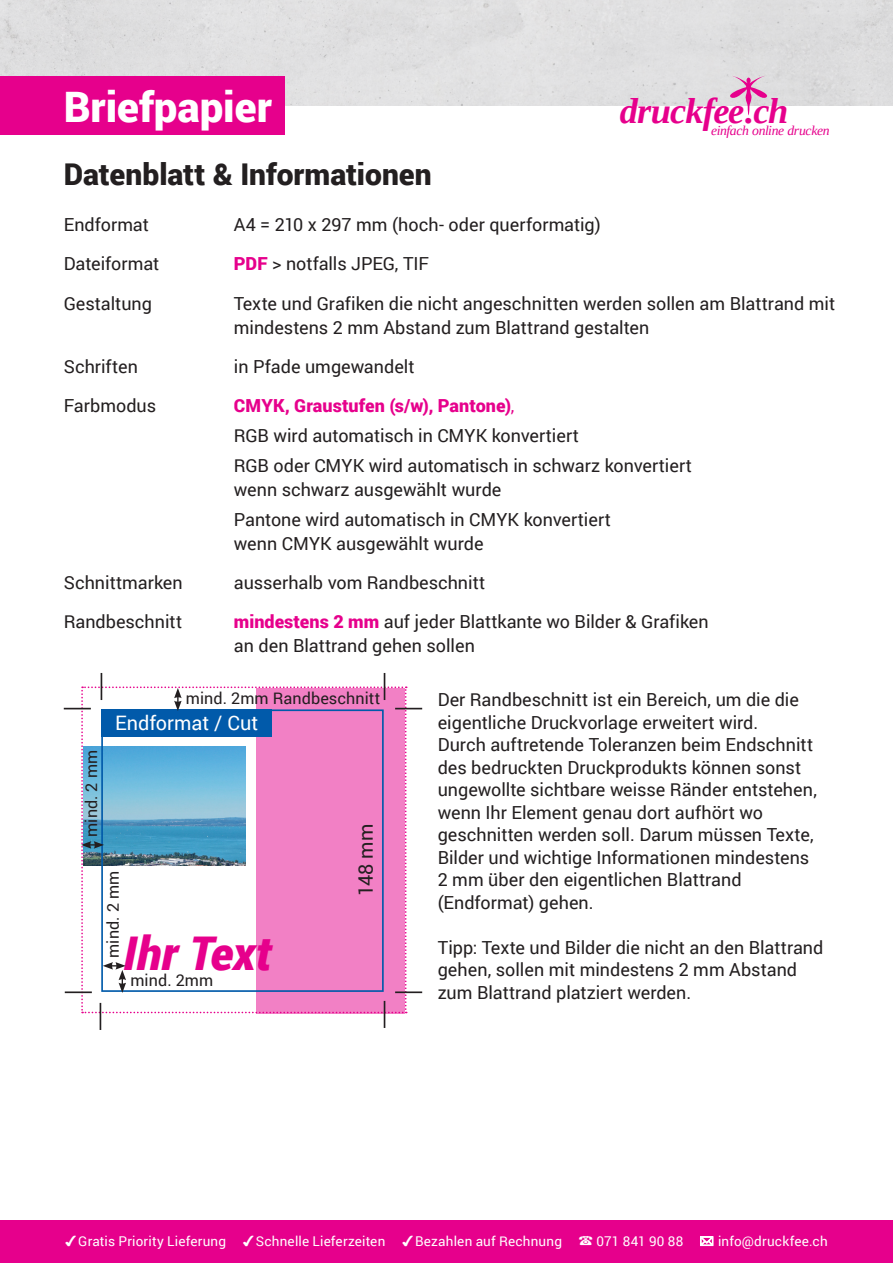
<style>
.page{position:relative;width:893px;height:1263px;background:#fff}
.page>*{position:absolute;margin:0;border:0;box-sizing:border-box;transform-origin:0 0}
.t1{font:italic 900 46.5px "Roboto";color:#e6008c}
.t2{font:900 42px "Roboto";letter-spacing:-.005em;color:#fff}
.t3{font:italic 700 36.45px "Tinos";letter-spacing:-.03em;color:#e6008c}
.t4{font:900 30px "Roboto";color:#231f20}
.t5{font:19.95px "Roboto";color:#fff}
.t6{font:19.95px "Roboto";color:#231f20}
.t7{font:18px/22.5px "Roboto";color:#231f20}
.t8{font:900 18px "Roboto";letter-spacing:.005em;color:#e6008c}
.t9{font:16.2px "Roboto";letter-spacing:.005em;color:#231f20}
.t10{font:italic 13.65px "Tinos";letter-spacing:-.025em;color:#e6008c}
.t11{font:13.5px "Roboto";letter-spacing:.015em;color:#fff}
.s1{font-weight:900;color:#e6008c}
.s2{font-weight:400}
.s3{font-family:"Arial Unicode MS"}
.s4{font-family:"Arial Unicode MS";font-size:19.5px}
</style>
<div class="page">
<div style="left:0;top:1220px;width:893px;height:43px;background:#e6008c"></div>
<div style="left:0;top:0;width:893px;height:106px;background:#dfdfe0"></div>
<div style="left:0;top:76px;width:285px;height:59px;background:#e6008c"></div>
<svg style="left:726px;top:76px;width:45px;height:39px"></svg>
<svg style="left:64px;top:673px;width:358px;height:357px"></svg>
<p class="t2" style="left:64px;top:77px;width:210px">Briefpapier</p>
<p class="t4" style="left:64px;top:153px;width:369px">Datenblatt &amp; Informationen</p>
<p class="t3" style="left:620px;top:87px;width:170px">druckfee.ch</p>
<p class="t10" style="left:711px;top:122px;width:120px">einfach online drucken</p>
<p class="t7" style="left:64px;top:213px;width:87px">Endformat</p>
<p class="t7" style="left:234px;top:213px;width:368px">A4 = 210 x 297 mm (hoch- oder querformatig)</p>
<p class="t7" style="left:64px;top:252px;width:97px">Dateiformat</p>
<p class="t7" style="left:234px;top:252px;width:197px"><span class="s1">PDF</span> &gt; notfalls JPEG, TIF</p>
<p class="t7" style="left:64px;top:291px;width:90px">Gestaltung</p>
<p class="t7" style="left:234px;top:290px;width:603px;line-height:24px">Texte und Grafiken die nicht angeschnitten werden sollen am Blattrand mit mindestens 2 mm Abstand zum Blattrand gestalten</p>
<p class="t7" style="left:64px;top:354px;width:76px">Schriften</p>
<p class="t7" style="left:234px;top:354px;width:182px">in Pfade umgewandelt</p>
<p class="t7" style="left:64px;top:393px;width:94px">Farbmodus</p>
<p class="t8" style="left:234px;top:392px;width:282px">CMYK, Graustufen (s/w), Pantone)<span class="s2">,</span></p>
<p class="t7" style="left:234px;top:423px;width:347px">RGB wird automatisch in CMYK konvertiert</p>
<p class="t7" style="left:234px;top:453px;width:460px">RGB oder CMYK wird automatisch in schwarz konvertiert</p>
<p class="t7" style="left:234px;top:477px;width:269px">wenn schwarz ausgewählt wurde</p>
<p class="t7" style="left:234px;top:506px;width:379px;line-height:24px">Pantone wird automatisch in CMYK konvertiert wenn CMYK ausgewählt wurde</p>
<p class="t7" style="left:64px;top:570px;width:120px">Schnittmarken</p>
<p class="t7" style="left:234px;top:570px;width:253px">ausserhalb vom Randbeschnitt</p>
<p class="t7" style="left:64px;top:609px;width:120px">Randbeschnitt</p>
<p class="t7" style="left:234px;top:608px;width:476px;line-height:24px"><span class="s1">mindestens 2 mm</span> auf jeder Blattkante wo Bilder &amp; Grafiken an den Blattrand gehen sollen</p>
<p class="t9" style="left:80px;top:837px;width:88px;rotate:-90deg">mind. 2 mm</p>
<p class="t9" style="left:186px;top:687px;width:196px">mind. 2mm Randbeschnitt</p>
<p class="t5" style="left:115px;top:709px;width:145px">Endformat / Cut</p>
<p class="t9" style="left:102px;top:958px;width:88px;rotate:-90deg">mind. 2 mm</p>
<p class="t1" style="left:123px;top:921px;width:150px">Ihr Text</p>
<p class="t9" style="left:130px;top:969px;width:84px">mind. 2mm</p>
<p class="t6" style="left:352px;top:896px;width:74px;rotate:-90deg">148 mm</p>
<p class="t7" style="left:438px;top:688px;width:363px">Der Randbeschnitt ist ein Bereich, um die die eigentliche Druckvorlage erweitert wird.</p>
<p class="t7" style="left:438px;top:733px;width:381px">Durch auftretende Toleranzen beim Endschnitt des bedruckten Druckprodukts können sonst ungewollte sichtbare weisse Ränder entstehen, wenn Ihr Element genau dort aufhört wo geschnitten werden soll. Darum müssen Texte, Bilder und wichtige Informationen mindestens 2 mm über den eigentlichen Blattrand (Endformat) gehen.</p>
<p class="t7" style="left:438px;top:935px;width:387px">Tipp: Texte und Bilder die nicht an den Blattrand gehen, sollen mit mindestens 2 mm Abstand zum Blattrand platziert werden.</p>
<p class="t11" style="left:65px;top:1232px;width:764px"><span class="s3">✔</span> Gratis Priority Lieferung <span class="s3">✔</span> Schnelle Lieferzeiten <span class="s3">✔</span> Bezahlen auf Rechnung <span class="s4">☎</span> 071 841 90 88 <span class="s4">✉</span> info@druckfee.ch</p>
</div>
